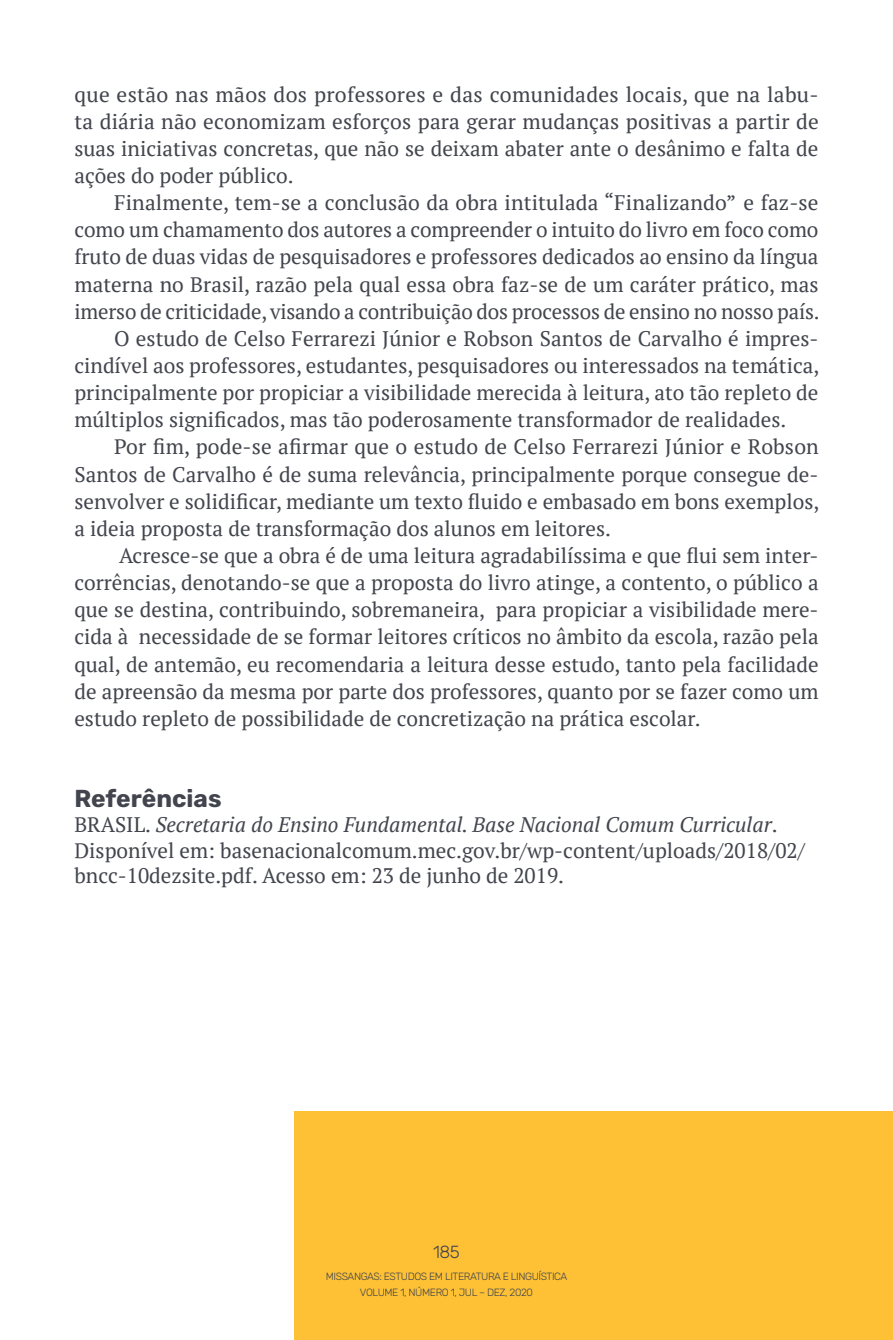
<style>
.page{position:relative;width:893px;height:1340px;background:#fff}
.page>*{position:absolute;margin:0;border:0;box-sizing:border-box;transform-origin:0 0}
.t1{font:300 24.5px "Rubik";color:#42454d}
.t2{font:21px/27.1px "PT Serif";color:#42454d;text-align:justify}
.t3{font:300 17.5px "Rubik";color:#42454d}
.t4{font:300 10.5px/15.8px "Rubik";letter-spacing:-.04em;color:#42454d;text-align:center}
.s1{font-style:italic}
</style>
<div class="page">
<div style="left:295px;top:1111px;width:598px;height:228px;background:#fec136"></div>
<p class="t2" style="left:74px;top:80px;width:746px">que estão nas mãos dos professores e das comunidades locais, que na labu&shy;ta diária não economizam esforços para gerar mudanças positivas a partir de suas iniciativas concretas, que não se deixam abater ante o desânimo e falta de ações do poder público.</p>
<p class="t2" style="left:114px;top:189px;width:706px">Finalmente, tem-se a conclusão da obra intitulada “Finalizando” e faz-se</p>
<p class="t2" style="left:74px;top:216px;width:745px">como um chamamento dos autores a compreender o intuito do livro em foco como</p>
<p class="t2" style="left:74px;top:243px;width:746px">fruto de duas vidas de pesquisadores e professores dedicados ao ensino da língua</p>
<p class="t2" style="left:74px;top:270px;width:746px">materna no Brasil, razão pela qual essa obra faz-se de um caráter prático, mas</p>
<p class="t2" style="left:74px;top:297px;width:747px">imerso de criticidade, visando a contribuição dos processos de ensino no nosso país.</p>
<p class="t2" style="left:114px;top:324px;width:706px">O estudo de Celso Ferrarezi Júnior e Robson Santos de Carvalho é impres-</p>
<p class="t2" style="left:74px;top:352px;width:746px">cindível aos professores, estudantes, pesquisadores ou interessados na temática,</p>
<p class="t2" style="left:74px;top:379px;width:746px">principalmente por propiciar a visibilidade merecida à leitura, ato tão repleto de</p>
<p class="t2" style="left:74px;top:406px;width:713px">múltiplos significados, mas tão poderosamente transformador de realidades.</p>
<p class="t2" style="left:114px;top:433px;width:706px">Por fim, pode-se afirmar que o estudo de Celso Ferrarezi Júnior e Robson</p>
<p class="t2" style="left:74px;top:460px;width:746px">Santos de Carvalho é de suma relevância, principalmente porque consegue de-</p>
<p class="t2" style="left:74px;top:487px;width:746px">senvolver e solidificar, mediante um texto fluido e embasado em bons exemplos,</p>
<p class="t2" style="left:74px;top:514px;width:538px">a ideia proposta de transformação dos alunos em leitores.</p>
<p class="t2" style="left:119px;top:541px;width:701px">Acresce-se que a obra é de uma leitura agradabilíssima e que flui sem inter-</p>
<p class="t2" style="left:74px;top:569px;width:746px">corrências, denotando-se que a proposta do livro atinge, a contento, o público a</p>
<p class="t2" style="left:74px;top:596px;width:746px">que se destina, contribuindo, sobremaneira, para propiciar a visibilidade mere-</p>
<p class="t2" style="left:74px;top:623px;width:746px">cida à necessidade de se formar leitores críticos no âmbito da escola, razão pela</p>
<p class="t2" style="left:74px;top:650px;width:746px">qual, de antemão, eu recomendaria a leitura desse estudo, tanto pela facilidade</p>
<p class="t2" style="left:74px;top:677px;width:746px">de apreensão da mesma por parte dos professores, quanto por se fazer como um</p>
<p class="t2" style="left:74px;top:704px;width:628px">estudo repleto de possibilidade de concretização na prática escolar.</p>
<p class="t1" style="left:74px;top:785px;width:149px">Referências</p>
<p class="t2" style="left:74px;top:812px;width:732px;line-height:25.2px;text-align:left">BRASIL. <span class="s1">Secretaria do Ensino Fundamental. Base Nacional Comum Curricular</span>.<br>Disponível em: basenacionalcomum.mec.gov.br/wp-content/uploads/2018/02/ bncc-10dezsite.pdf. Acesso em: 23 de junho de 2019.</p>
<p class="t3" style="left:433px;top:1242px;width:28px">185</p>
<p class="t4" style="left:326px;top:1269px;width:243px">MISSANGAS: ESTUDOS EM LITERATURA E LINGUÍSTICA<br>VOLUME 1, NÚMERO 1, JUL – DEZ, 2020</p>
</div>
